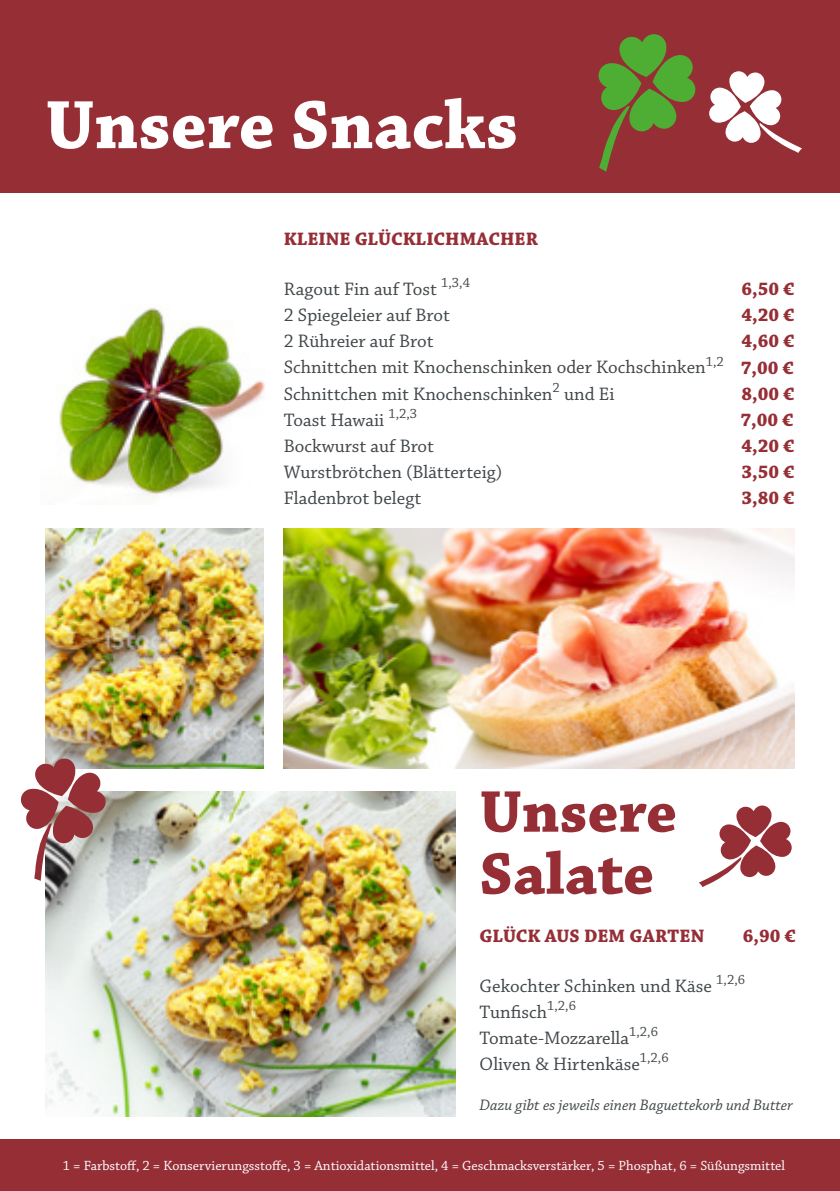
<style>
.page{position:relative;width:840px;height:1191px;background:#fff}
.page>*{position:absolute;margin:0;border:0;box-sizing:border-box;transform-origin:0 0}
.t1{font:700 72px "Chaparral Pro";color:#fff}
.t2{font:700 62px/62px "Chaparral Pro";color:#962e36}
.t3{font:19px/26px "Chaparral Pro";color:#404649}
.t4{font:700 19px "Chaparral Pro";color:#962e36}
.t5{font:italic 16px "Chaparral Pro";color:#404649}
.t6{font:14px "Chaparral Pro";color:#fff}
.s1{font-weight:700;color:#962e36}
</style>
<div class="page">
<img style="left:45px;top:528px;width:218px;height:240px">
<img style="left:59px;top:307px;width:206px;height:190px">
<img style="left:45px;top:791px;width:410px;height:325px">
<div style="left:0;top:0;width:839px;height:192px;background:#962e36"></div>
<div style="left:0;top:1140px;width:839px;height:51px;background:#962e36"></div>
<img style="left:283px;top:528px;width:511px;height:240px">
<svg style="left:699px;top:805px;width:92px;height:82px"></svg>
<svg style="left:709px;top:71px;width:93px;height:82px"></svg>
<svg style="left:598px;top:34px;width:97px;height:138px"></svg>
<svg style="left:20px;top:757px;width:87px;height:131px"></svg>
<h1 class="t1" style="left:45px;top:83px;width:474px">Unsere Snacks</h1>
<p class="t4" style="left:283px;top:228px;width:255px">KLEINE GLÜCKLICHMACHER</p>
<p class="t3" style="left:283px;top:277px;width:188px">Ragout Fin auf Tost <sup>1,3,4</sup></p>
<p class="t4" style="left:741px;top:278px;width:54px">6,50 €</p>
<p class="t3" style="left:283px;top:303px;width:167px">2 Spiegeleier auf Brot</p>
<p class="t4" style="left:741px;top:304px;width:54px">4,20 €</p>
<p class="t3" style="left:283px;top:329px;width:151px">2 Rühreier auf Brot</p>
<p class="t3" style="left:283px;top:329px;width:511px;text-align:justify;text-indent:457px"><span class="s1">4,60 € </span>Schnittchen mit Knochenschinken oder Kochschinken<sup>1,2</sup> <span class="s1">7,00 € </span>Schnittchen mit Knochenschinken<sup>2</sup> und Ei</p>
<p class="t4" style="left:741px;top:382px;width:54px">8,00 €</p>
<p class="t3" style="left:283px;top:407px;width:135px">Toast Hawaii <sup>1,2,3</sup></p>
<p class="t4" style="left:740px;top:408px;width:54px">7,00 €</p>
<p class="t3" style="left:283px;top:433px;width:152px">Bockwurst auf Brot</p>
<p class="t4" style="left:741px;top:434px;width:54px">4,20 €</p>
<p class="t3" style="left:283px;top:459px;width:220px">Wurstbrötchen (Blätterteig)</p>
<p class="t4" style="left:741px;top:460px;width:54px">3,50 €</p>
<p class="t3" style="left:283px;top:485px;width:139px">Fladenbrot belegt</p>
<p class="t4" style="left:741px;top:486px;width:54px">3,80 €</p>
<h2 class="t2" style="left:479px;top:783px;width:199px">Unsere<br>Salate</h2>
<p class="t4" style="left:479px;top:925px;width:226px">GLÜCK AUS DEM GARTEN</p>
<p class="t4" style="left:742px;top:925px;width:54px">6,90 €</p>
<p class="t3" style="left:479px;top:973px;width:267px">Gekochter Schinken und Käse <sup>1,2,6<br></sup>Tunfisch<sup>1,2,6<br></sup>Tomate-Mozzarella<sup>1,2,6<br></sup>Oliven &amp; Hirtenkäse<sup>1,2,6</sup></p>
<p class="t5" style="left:479px;top:1096px;width:315px">Dazu gibt es jeweils einen Baguettekorb und Butter</p>
<p class="t6" style="left:63px;top:1157px;width:723px">1 = Farbstoff, 2 = Konservierungsstoffe, 3 = Antioxidationsmittel, 4 = Geschmacksverstärker, 5 = Phosphat, 6 = Süßungsmittel</p>
</div>
